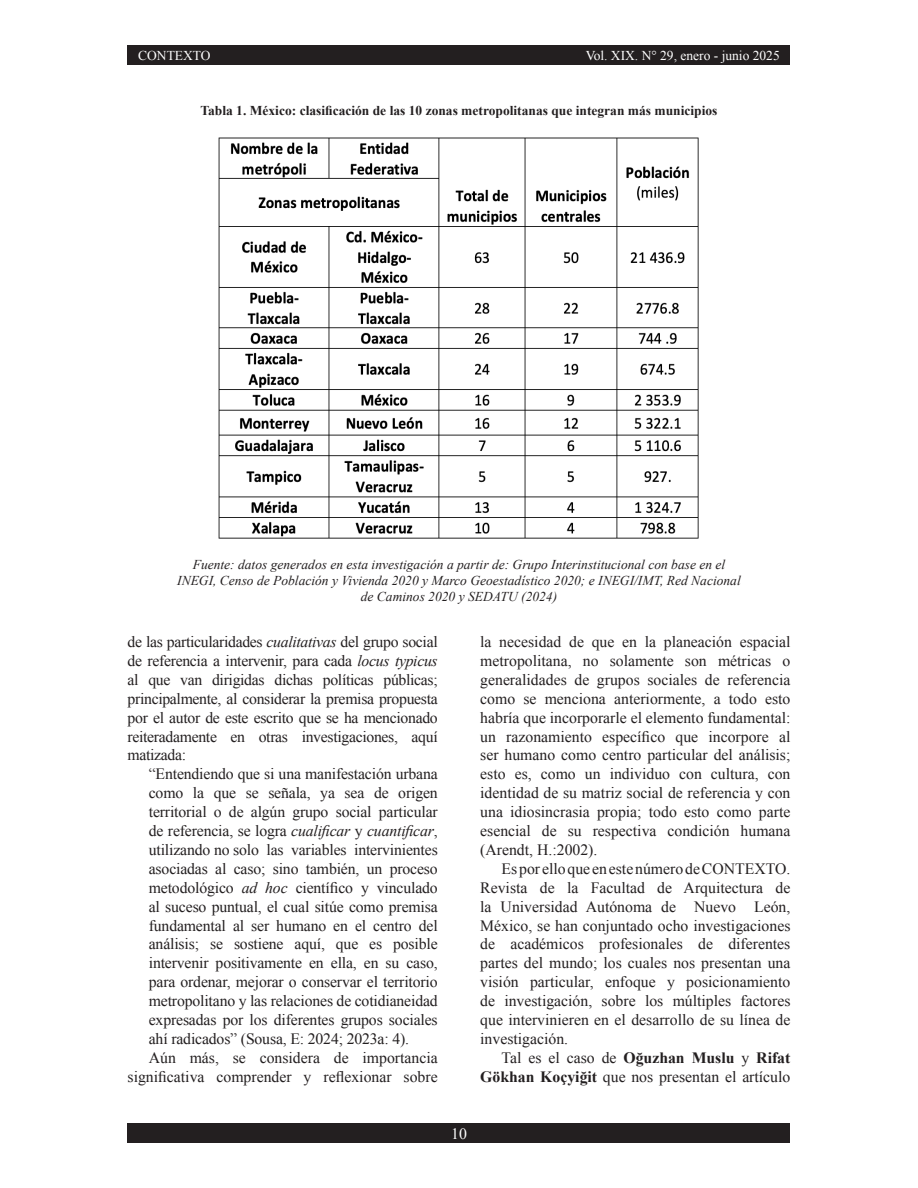
<style>
.page{position:relative;width:918px;height:1188px;background:#fff}
.page>*{position:absolute;margin:0;border:0;box-sizing:border-box;transform-origin:0 0}
.t1{font:15.75px/18.9px "Times New Roman";color:#231f20;text-align:justify}
.t2{font:15.75px "Times New Roman";color:#fff}
.t3{font:italic 13.5px/16.2px "Times New Roman";color:#231f20;text-align:center}
.t4{font:700 13.5px "Times New Roman";color:#231f20}
.t5{font:13.5px "Times New Roman";color:#fff}
.s1{font-style:italic}
.s2{font-weight:700}
</style>
<div class="page">
<div style="left:128px;top:1124px;width:662px;height:19px;background:#231f20"></div>
<div style="left:128px;top:45px;width:662px;height:19px;background:#231f20"></div>
<img style="left:218px;top:137px;width:481px;height:402px">
<p class="t5" style="left:138px;top:47px;width:74px">CONTEXTO</p>
<p class="t5" style="left:586px;top:46px;width:196px">Vol. XIX. N° 29, enero - junio 2025</p>
<p class="t4" style="left:200px;top:102px;width:519px">Tabla 1. México: clasificación de las 10 zonas metropolitanas que integran más municipios</p>
<p class="t3" style="left:177px;top:556px;width:565px">Fuente: datos generados en esta investigación a partir de: Grupo Interinstitucional con base en el<br>INEGI, Censo de Población y Vivienda 2020 y Marco Geoestadístico 2020; e INEGI/IMT, Red Nacional de Caminos 2020 y SEDATU (2024)</p>
<p class="t1" style="left:128px;top:632px;width:312px">de las particularidades <span class="s1">cualitativas</span> del grupo social de referencia a intervenir, para cada <span class="s1">locus typicus </span>al que van dirigidas dichas políticas públicas; principalmente, al considerar la premisa propuesta por el autor de este escrito que se ha mencionado reiteradamente en otras investigaciones, aquí matizada:</p>
<p class="t1" style="left:149px;top:764px;width:291px">“Entendiendo que si una manifestación urbana como la que se señala, ya sea de origen territorial o de algún grupo social particular de referencia, se logra <span class="s1">cualificar</span> y <span class="s1">cuantificar</span>, utilizando no solo las variables intervinientes asociadas al caso; sino también, un proceso metodológico <span class="s1">ad hoc</span> científico y vinculado al suceso puntual, el cual sitúe como premisa fundamental al ser humano en el centro del análisis; se sostiene aquí, que es posible intervenir positivamente en ella, en su caso, para ordenar, mejorar o conservar el territorio metropolitano y las relaciones de cotidianeidad expresadas por los diferentes grupos sociales ahí radicados” (Sousa, E: 2024; 2023a: 4).</p>
<p class="t1" style="left:128px;top:1048px;width:312px;text-align:right">Aún más, se considera de importancia significativa comprender y reflexionar sobre</p>
<p class="t1" style="left:480px;top:632px;width:312px">la necesidad de que en la planeación espacial metropolitana, no solamente son métricas o generalidades de grupos sociales de referencia como se menciona anteriormente, a todo esto habría que incorporarle el elemento fundamental: un razonamiento específico que incorpore al ser humano como centro particular del análisis; esto es, como un individuo con cultura, con identidad de su matriz social de referencia y con una idiosincrasia propia; todo esto como parte esencial de su respectiva condición humana (Arendt, H.:2002).</p>
<p class="t1" style="left:480px;top:859px;width:312px;text-indent:21px">Es por ello que en este número de CONTEXTO.<br>Revista de la Facultad de Arquitectura de la Universidad Autónoma de Nuevo León, México, se han conjuntado ocho investigaciones de académicos profesionales de diferentes partes del mundo; los cuales nos presentan una visión particular, enfoque y posicionamiento de investigación, sobre los múltiples factores que intervinieren en el desarrollo de su línea de investigación.</p>
<p class="t1" style="left:480px;top:1048px;width:312px;text-align:right">Tal es el caso de <span class="s2">Oğuzhan Muslu</span> y <span class="s2">Rifat<br>Gökhan Koçyiğit</span> que nos presentan el artículo</p>
<p class="t2" style="left:451px;top:1123px;width:17px">10</p>
</div>
